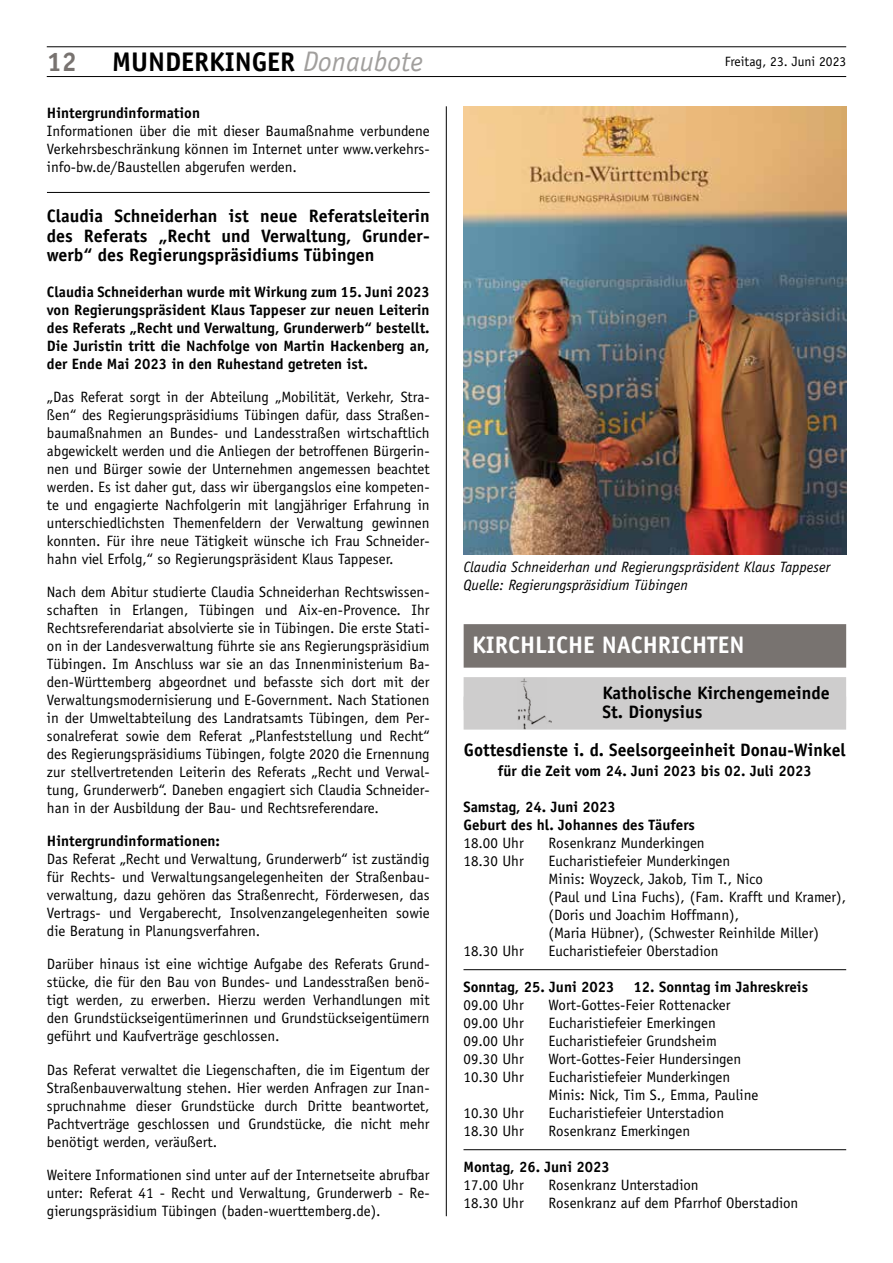
<style>
.page{position:relative;width:893px;height:1263px;background:#fff}
.page>*{position:absolute;margin:0;border:0;box-sizing:border-box;transform-origin:0 0}
.t1{font:700 27px "Officina Sans";color:#000}
.t2{font:700 27px "Officina Sans";color:#787370}
.t3{font:700 24px "Officina Sans";color:#fff}
.t4{font:700 18px/19.5px "Officina Sans";color:#000;text-align:justify}
.t5{font:15px/18px "Officina Sans";color:#000;text-align:justify}
.t6{font:700 15px/18px "Officina Sans";color:#000;text-align:justify}
.t7{font:italic 15px/18px "Officina Sans";color:#000}
.t8{font:13.5px "Officina Sans";color:#000}
.s1{font-weight:400;font-style:italic;font-size:28.35px;color:#a19f9d}
</style>
<div class="page">
<hr style="left:47px;top:76px;width:799px;height:1px;background:#000">
<hr style="left:47px;top:47px;width:799px;height:1px;background:#000">
<hr style="left:446px;top:106px;width:1px;height:1110px;background:#000">
<hr style="left:47px;top:192px;width:383px;height:1px;background:#000">
<hr style="left:463px;top:969px;width:383px;height:1px;background:#000">
<hr style="left:463px;top:1149px;width:383px;height:1px;background:#000">
<img style="left:463px;top:106px;width:383px;height:448px">
<div style="left:464px;top:624px;width:382px;height:44px;background:#787370"></div>
<div style="left:464px;top:677px;width:382px;height:33px;background:#cecdcd"></div>
<div style="left:464px;top:697px;width:382px;height:33px;background:#cecdcd"></div>
<img style="left:517px;top:678px;width:34px;height:52px">
<h1 class="t2" style="left:47px;top:45px;width:32px">12</h1>
<h1 class="t1" style="left:112px;top:45px;width:312px">MUNDERKINGER <span class="s1">Donaubote</span></h1>
<p class="t8" style="left:725px;top:53px;width:123px">Freitag, 23. Juni 2023</p>
<p class="t6" style="left:47px;top:104px;width:155px">Hintergrundinformation</p>
<p class="t5" style="left:47px;top:122px;width:384px">Informationen über die mit dieser Baumaßnahme verbundene Verkehrsbeschränkung können im Internet unter www.verkehrs&shy;info-bw.de/Baustellen abgerufen werden.</p>
<p class="t4" style="left:47px;top:206px;width:384px">Claudia Schneiderhan ist neue Referatsleiterin des Referats „Recht und Verwaltung, Grunder&shy;werb“ des Regierungspräsidiums Tübingen</p>
<p class="t6" style="left:47px;top:283px;width:384px">Claudia Schneiderhan wurde mit Wirkung zum 15. Juni 2023 von Regierungspräsident Klaus Tappeser zur neuen Leiterin des Referats „Recht und Verwaltung, Grunderwerb“ bestellt.<br>Die Juristin tritt die Nachfolge von Martin Hackenberg an, der Ende Mai 2023 in den Ruhestand getreten ist.</p>
<p class="t5" style="left:47px;top:388px;width:384px">„Das Referat sorgt in der Abteilung „Mobilität, Verkehr, Stra&shy;ßen“ des Regierungspräsidiums Tübingen dafür, dass Straßen&shy;baumaßnahmen an Bundes- und Landesstraßen wirtschaftlich abgewickelt werden und die Anliegen der betroffenen Bürgerin&shy;nen und Bürger sowie der Unternehmen angemessen beachtet werden. Es ist daher gut, dass wir übergangslos eine kompeten&shy;te und engagierte Nachfolgerin mit langjähriger Erfahrung in unterschiedlichsten Themenfeldern der Verwaltung gewinnen konnten. Für ihre neue Tätigkeit wünsche ich Frau Schneider&shy;hahn viel Erfolg,“ so Regierungspräsident Klaus Tappeser.</p>
<p class="t5" style="left:47px;top:583px;width:384px">Nach dem Abitur studierte Claudia Schneiderhan Rechtswissen&shy;schaften in Erlangen, Tübingen und Aix-en-Provence. Ihr Rechtsreferendariat absolvierte sie in Tübingen. Die erste Stati&shy;on in der Landesverwaltung führte sie ans Regierungspräsidium Tübingen. Im Anschluss war sie an das Innenministerium Ba&shy;den-Württemberg abgeordnet und befasste sich dort mit der Verwaltungsmodernisierung und E-Government. Nach Stationen in der Umweltabteilung des Landratsamts Tübingen, dem Per&shy;sonalreferat sowie dem Referat „Planfeststellung und Recht“ des Regierungspräsidiums Tübingen, folgte 2020 die Ernennung zur stellvertretenden Leiterin des Referats „Recht und Verwal&shy;tung, Grunderwerb“. Daneben engagiert sich Claudia Schneider&shy;han in der Ausbildung der Bau- und Rechtsreferendare.</p>
<p class="t6" style="left:47px;top:832px;width:175px">Hintergrundinformationen:</p>
<p class="t5" style="left:47px;top:850px;width:384px">Das Referat „Recht und Verwaltung, Grunderwerb“ ist zuständig für Rechts- und Verwaltungsangelegenheiten der Straßenbau&shy;verwaltung, dazu gehören das Straßenrecht, Förderwesen, das Vertrags- und Vergaberecht, Insolvenzangelegenheiten sowie die Beratung in Planungsverfahren.</p>
<p class="t5" style="left:47px;top:955px;width:384px">Darüber hinaus ist eine wichtige Aufgabe des Referats Grund&shy;stücke, die für den Bau von Bundes- und Landesstraßen benö&shy;tigt werden, zu erwerben. Hierzu werden Verhandlungen mit den Grundstückseigentümerinnen und Grundstückseigentümern geführt und Kaufverträge geschlossen.</p>
<p class="t5" style="left:47px;top:1060px;width:384px">Das Referat verwaltet die Liegenschaften, die im Eigentum der Straßenbauverwaltung stehen. Hier werden Anfragen zur Inan&shy;spruchnahme dieser Grundstücke durch Dritte beantwortet, Pachtverträge geschlossen und Grundstücke, die nicht mehr benötigt werden, veräußert.</p>
<p class="t5" style="left:47px;top:1165px;width:384px">Weitere Informationen sind unter auf der Internetseite abrufbar unter: Referat 41 - Recht und Verwaltung, Grunderwerb - Re&shy;gierungspräsidium Tübingen (baden-wuerttemberg.de).</p>
<p class="t7" style="left:463px;top:558px;width:368px">Claudia Schneiderhan und Regierungspräsident Klaus Tappeser<br>Quelle: Regierungspräsidium Tübingen</p>
<h2 class="t3" style="left:472px;top:630px;width:274px">Kirchliche nachrichten</h2>
<p class="t4" style="left:602px;top:683px;width:229px">Katholische Kirchengemeinde<br>St. Dionysius</p>
<p class="t4" style="left:464px;top:739px;width:383px">Gottesdienste i. d. Seelsorgeeinheit Donau-Winkel</p>
<p class="t6" style="left:498px;top:761px;width:315px">für die Zeit vom 24. Juni 2023 bis 02. Juli 2023</p>
<p class="t6" style="left:463px;top:797px;width:233px">Samstag, 24. Juni 2023<br>Geburt des hl. Johannes des Täufers</p>
<p class="t5" style="left:463px;top:834px;width:62px">18.00 Uhr</p>
<p class="t5" style="left:548px;top:834px;width:158px">Rosenkranz Munderkingen</p>
<p class="t5" style="left:463px;top:852px;width:62px">18.30 Uhr</p>
<p class="t5" style="left:548px;top:852px;width:299px;text-align:left">Eucharistiefeier Munderkingen<br>Minis: Woyzeck, Jakob, Tim T., Nico<br>(Paul und Lina Fuchs), (Fam. Krafft und Kramer), (Doris und Joachim Hoffmann),<br>(Maria Hübner), (Schwester Reinhilde Miller)</p>
<p class="t5" style="left:463px;top:942px;width:62px">18.30 Uhr</p>
<p class="t5" style="left:548px;top:942px;width:172px">Eucharistiefeier Oberstadion</p>
<p class="t6" style="left:463px;top:977px;width:153px">Sonntag, 25. Juni 2023</p>
<p class="t6" style="left:634px;top:977px;width:176px">12. Sonntag im Jahreskreis</p>
<p class="t5" style="left:463px;top:996px;width:62px">09.00 Uhr</p>
<p class="t5" style="left:548px;top:996px;width:184px">Wort-Gottes-Feier Rottenacker</p>
<p class="t5" style="left:463px;top:1014px;width:62px">09.00 Uhr</p>
<p class="t5" style="left:548px;top:1014px;width:169px">Eucharistiefeier Emerkingen</p>
<p class="t5" style="left:463px;top:1032px;width:62px">09.00 Uhr</p>
<p class="t5" style="left:548px;top:1032px;width:170px">Eucharistiefeier Grundsheim</p>
<p class="t5" style="left:463px;top:1050px;width:62px">09.30 Uhr</p>
<p class="t5" style="left:548px;top:1050px;width:194px">Wort-Gottes-Feier Hundersingen</p>
<p class="t5" style="left:463px;top:1068px;width:62px">10.30 Uhr</p>
<p class="t5" style="left:548px;top:1068px;width:211px">Eucharistiefeier Munderkingen<br>Minis: Nick, Tim S., Emma, Pauline</p>
<p class="t5" style="left:463px;top:1104px;width:62px">10.30 Uhr</p>
<p class="t5" style="left:548px;top:1104px;width:177px">Eucharistiefeier Unterstadion</p>
<p class="t5" style="left:463px;top:1122px;width:62px">18.30 Uhr</p>
<p class="t5" style="left:548px;top:1122px;width:143px">Rosenkranz Emerkingen</p>
<p class="t6" style="left:463px;top:1157px;width:148px">Montag, 26. Juni 2023</p>
<p class="t5" style="left:463px;top:1176px;width:62px">17.00 Uhr</p>
<p class="t5" style="left:548px;top:1176px;width:152px">Rosenkranz Unterstadion</p>
<p class="t5" style="left:463px;top:1194px;width:62px">18.30 Uhr</p>
<p class="t5" style="left:548px;top:1194px;width:251px">Rosenkranz auf dem Pfarrhof Oberstadion</p>
</div>
